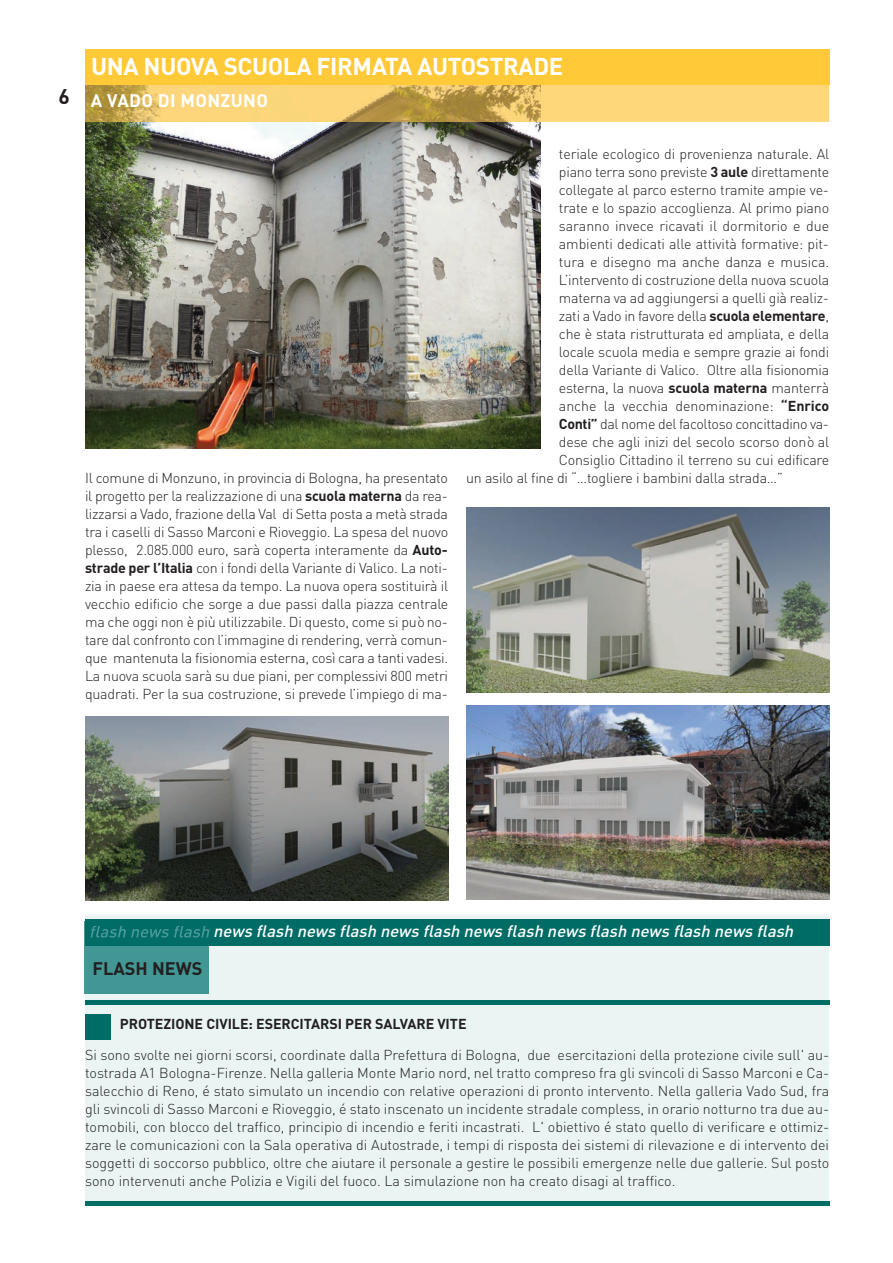
<style>
.page{position:relative;width:893px;height:1263px;background:#fff}
.page>*{position:absolute;margin:0;border:0;box-sizing:border-box;transform-origin:0 0}
.t1{font:700 24px "DIN";letter-spacing:-.015em;color:#fff}
.t2{font:700 21px "DIN";color:#231f20}
.t3{font:700 18px "DIN";letter-spacing:.02em;color:#fff}
.t4{font:700 18px "DIN";color:#231f20}
.t5{font:italic 500 16.5px "DIN";color:#fff}
.t6{font:300 14.25px/18px "DIN";letter-spacing:-.015em;color:#231f20;text-align:justify}
.t7{font:700 14.25px "DIN";letter-spacing:-.005em;color:#231f20}
.s1{font-weight:700}
</style>
<div class="page">
<img style="left:85px;top:122px;width:456px;height:327px">
<div style="left:85px;top:915px;width:744px;height:286px;background:#e9f4f3"></div>
<div style="left:85px;top:919px;width:744px;height:27px;background:#006c66"></div>
<div style="left:85px;top:946px;width:124px;height:47px;background:#429794"></div>
<svg style="left:91px;top:926px;width:92px;height:11px"></svg>
<svg style="left:184px;top:926px;width:25px;height:11px"></svg>
<hr style="left:85px;top:1201px;width:744px;height:4px;background:#006c66">
<img style="left:466px;top:507px;width:364px;height:185px">
<img style="left:86px;top:717px;width:362px;height:184px">
<img style="left:466px;top:706px;width:364px;height:194px">
<div style="left:85px;top:49px;width:744px;height:36px;background:#ffc938"></div>
<div style="left:541px;top:85px;width:288px;height:37px;background:#fed77a"></div>
<img style="left:85px;top:85px;width:456px;height:37px">
<div style="left:85px;top:1014px;width:26px;height:26px;background:#006c66"></div>
<div style="left:85px;top:1000px;width:744px;height:5px;background:#006c66"></div>
<h2 class="t2" style="left:58px;top:85px;width:13px">6</h2>
<h1 class="t1" style="left:91px;top:53px;width:474px">UNA NUOVA SCUOLA FIRMATA AUTOSTRADE</h1>
<p class="t3" style="left:91px;top:90px;width:179px">A VADO DI MONZUNO</p>
<p class="t6" style="left:85px;top:469px;width:365px">Il comune di Monzuno, in provincia di Bologna, ha presentato il progetto per la realizzazione di una <span class="s1">scuola materna</span> da rea&shy;lizzarsi a Vado, frazione della Val di Setta posta a metà strada tra i caselli di Sasso Marconi e Rioveggio. La spesa del nuovo plesso, 2.085.000 euro, sarà coperta interamente da <span class="s1">Auto&shy;strade per l’Italia</span> con i fondi della Variante di Valico. La noti&shy;zia in paese era attesa da tempo. La nuova opera sostituirà il vecchio edificio che sorge a due passi dalla piazza centrale ma che oggi non è più utilizzabile. Di questo, come si può no&shy;tare dal confronto con l’immagine di rendering, verrà comun&shy;que mantenuta la fisionomia esterna, così cara a tanti vadesi.<br>La nuova scuola sarà su due piani, per complessivi 800 metri quadrati. Per la sua costruzione, si prevede l’impiego di ma-</p>
<p class="t6" style="left:559px;top:145px;width:272px">teriale ecologico di provenienza naturale. Al</p>
<p class="t6" style="left:559px;top:163px;width:272px">piano terra sono previste <span class="s1">3 aule</span> direttamente</p>
<p class="t6" style="left:559px;top:181px;width:271px">collegate al parco esterno tramite ampie ve-</p>
<p class="t6" style="left:559px;top:199px;width:272px">trate e lo spazio accoglienza. Al primo piano</p>
<p class="t6" style="left:559px;top:217px;width:272px">saranno invece ricavati il dormitorio e due</p>
<p class="t6" style="left:559px;top:235px;width:272px">ambienti dedicati alle attività formative: pit-</p>
<p class="t6" style="left:559px;top:253px;width:272px">tura e disegno ma anche danza e musica.</p>
<p class="t6" style="left:559px;top:271px;width:272px">L’intervento di costruzione della nuova scuola</p>
<p class="t6" style="left:559px;top:289px;width:272px">materna va ad aggiungersi a quelli già realiz-</p>
<p class="t6" style="left:559px;top:307px;width:272px">zati a Vado in favore della <span class="s1">scuola elementare</span>,</p>
<p class="t6" style="left:559px;top:325px;width:272px">che è stata ristrutturata ed ampliata, e della</p>
<p class="t6" style="left:559px;top:343px;width:272px">locale scuola media e sempre grazie ai fondi</p>
<p class="t6" style="left:559px;top:361px;width:272px">della Variante di Valico. Oltre alla fisionomia</p>
<p class="t6" style="left:559px;top:379px;width:272px">esterna, la nuova <span class="s1">scuola materna</span> manterrà</p>
<p class="t6" style="left:559px;top:397px;width:272px">anche la vecchia denominazione: <span class="s1">“Enrico</span></p>
<p class="t6" style="left:559px;top:415px;width:272px"><span class="s1">Conti”</span> dal nome del facoltoso concittadino va-</p>
<p class="t6" style="left:559px;top:433px;width:272px">dese che agli inizi del secolo scorso donò al</p>
<p class="t6" style="left:559px;top:451px;width:272px">Consiglio Cittadino il terreno su cui edificare</p>
<p class="t6" style="left:466px;top:469px;width:318px">un asilo al fine di “…togliere i bambini dalla strada…”</p>
<p class="t5" style="left:89px;top:922px;width:709px">flash news flash news flash news flash news flash news flash news flash news flash news flash</p>
<p class="t4" style="left:92px;top:958px;width:111px">FLASH NEWS</p>
<p class="t7" style="left:120px;top:1016px;width:348px">PROTEZIONE CIVILE: ESERCITARSI PER SALVARE VITE</p>
<p class="t6" style="left:85px;top:1046px;width:746px">Si sono svolte nei giorni scorsi, coordinate dalla Prefettura di Bologna, due esercitazioni della protezione civile sull' au&shy;tostrada A1 Bologna-Firenze. Nella galleria Monte Mario nord, nel tratto compreso fra gli svincoli di Sasso Marconi e Ca&shy;salecchio di Reno, é stato simulato un incendio con relative operazioni di pronto intervento. Nella galleria Vado Sud, fra gli svincoli di Sasso Marconi e Rioveggio, é stato inscenato un incidente stradale compless, in orario notturno tra due au&shy;tomobili, con blocco del traffico, principio di incendio e feriti incastrati. L' obiettivo é stato quello di verificare e ottimiz&shy;zare le comunicazioni con la Sala operativa di Autostrade, i tempi di risposta dei sistemi di rilevazione e di intervento dei soggetti di soccorso pubblico, oltre che aiutare il personale a gestire le possibili emergenze nelle due gallerie. Sul posto sono intervenuti anche Polizia e Vigili del fuoco. La simulazione non ha creato disagi al traffico.</p>
</div>
